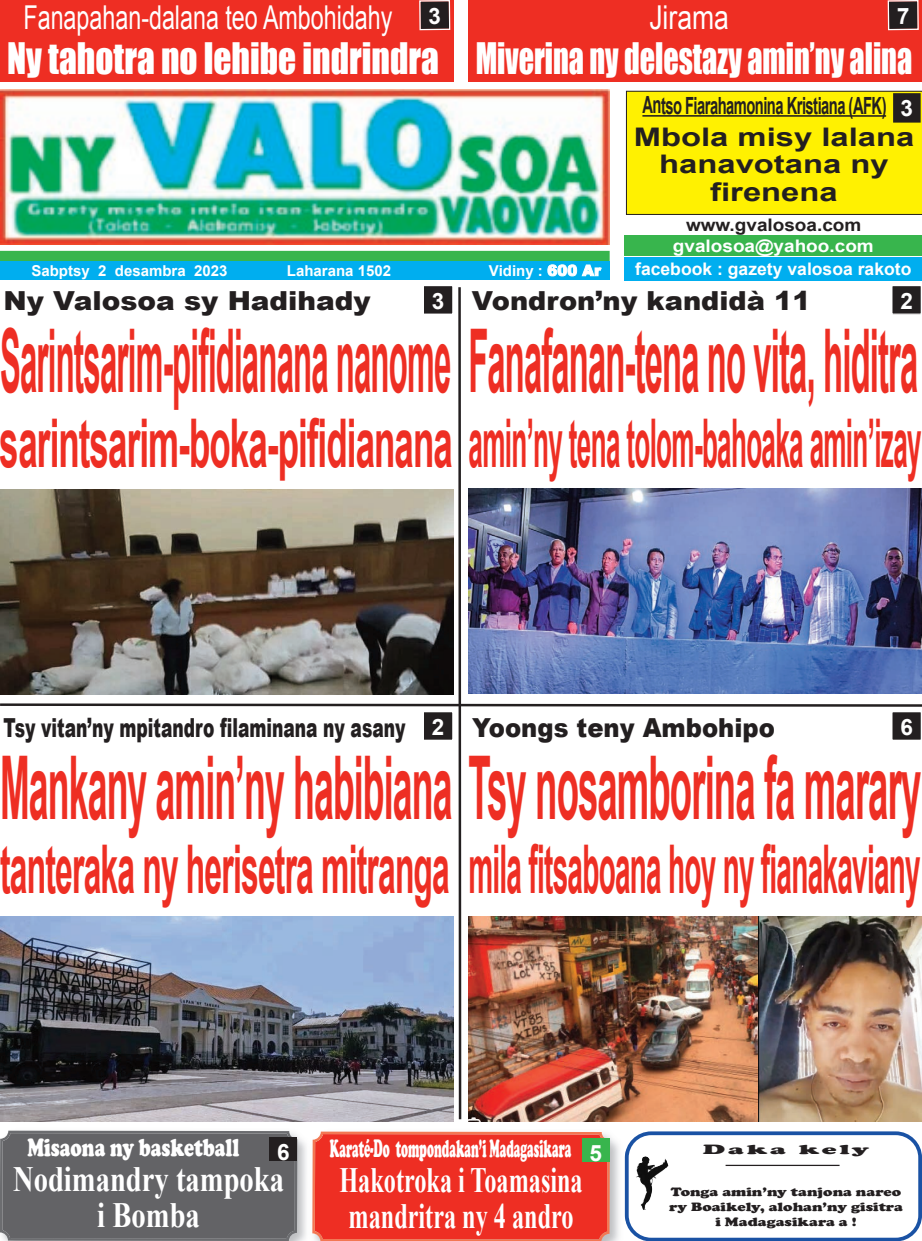
<style>
.page{position:relative;width:922px;height:1241px;background:#fff}
.page>*{position:absolute;margin:0;border:0;box-sizing:border-box;transform-origin:0 0}
.t1{font:700 88px "Arial";letter-spacing:-.025em;color:#ee2e23;scale:.35 1}
.t2{font:700 88px "Arial";letter-spacing:-.025em;color:#ee2e23;scale:.41 1}
.t3{font:700 67.25px "Arial";letter-spacing:-.025em;color:#ee2e23;scale:.52 1}
.t4{font:700 67.25px "Arial";letter-spacing:-.025em;color:#ee2e23;scale:.47 1}
.t5{font:39.88px "Impact";color:#fff;scale:.76 1}
.t6{font:39.88px "Impact";color:#fff;scale:.89 1}
.t7{font:700 35.5px/35.5px "Times New Roman";color:#fff;scale:.68 1}
.t8{font:700 35.5px/35.5px "Times New Roman";color:#fff;text-align:center;scale:.8 1}
.t9{font:32.88px "Arial";color:#fff;scale:.71 1}
.t10{font:32.88px "Arial";color:#fff;scale:.81 1}
.t11{font:900 26.25px "Arial";color:#231f20;scale:.65 1}
.t12{font:900 26.25px "Arial";color:#231f20;scale:1.04 1}
.t13{font:900 26.25px "Arial";color:#231f20;scale:1.07 1}
.t14{font:900 26.25px "Arial";color:#231f20;scale:.93 1}
.t15{font:700 25.62px/27.1px "Arial";color:#231f20;text-align:center;scale:1.28 1}
.t16{font:900 25.5px "Cooper";color:#fff;scale:.46 1}
.t17{font:900 25.5px "Cooper";color:#fff;scale:.74 1}
.t18{font:700 23.75px "Arial";letter-spacing:-.035em;color:#231f20;scale:.62 1}
.t19{font:700 22.5px "Arial";color:#fff}
.t20{font:700 17.25px "Arial";color:#fff}
.t21{font:700 17.25px "Arial";color:#fff;scale:1.1 1}
.t22{font:700 17.25px "Arial";color:#231f20;scale:1.1 1}
.t23{font:700 15px "Arial";color:#fff}
.t24{font:900 13.62px "Cooper";letter-spacing:.1em;color:#231f20;scale:2.05 1}
.t25{font:900 12.5px/15px "Cooper";color:#231f20;text-align:center;scale:1.25 1}
.s1{font-weight:900}
</style>
<div class="page">
<div style="left:626px;top:91px;width:295px;height:124px;background:#fff101"></div>
<hr style="left:642px;top:115px;width:243px;height:2px;background:#231f20">
<div style="left:892px;top:93px;width:28px;height:30px;background:#231f20"></div>
<div style="left:0;top:251px;width:609px;height:18px;background:#38b54d"></div>
<img style="left:0;top:90px;width:609px;height:155px">
<div style="left:0;top:262px;width:609px;height:18px;background:#00aeef"></div>
<div style="left:624px;top:235px;width:297px;height:21px;background:#38b54d"></div>
<div style="left:624px;top:258px;width:297px;height:23px;background:#00aeef"></div>
<div style="left:0;top:0;width:453px;height:82px;background:#ee2e23"></div>
<div style="left:420px;top:1px;width:29px;height:28px;background:#231f20"></div>
<div style="left:419px;top:0;width:31px;height:30px;border:1px solid #fff"></div>
<div style="left:468px;top:0;width:453px;height:82px;background:#ee2e23"></div>
<div style="left:888px;top:1px;width:29px;height:28px;background:#231f20"></div>
<div style="left:887px;top:0;width:31px;height:30px;border:1px solid #fff"></div>
<svg style="left:625px;top:1131px;width:296px;height:109px"></svg>
<img style="left:635px;top:1155px;width:33px;height:55px">
<img style="left:297px;top:1136px;width:323px;height:104px">
<svg style="left:0;top:1130px;width:297px;height:110px;background:#656668"></svg>
<div style="left:269px;top:1136px;width:28px;height:24px;background:#231f20"></div>
<img style="left:624px;top:1155px;width:1px;height:62px">
<img style="left:307px;top:1136px;width:5px;height:104px">
<div style="left:312px;top:1131px;width:297px;height:109px;background:#ee2e23"></div>
<div style="left:582px;top:1137px;width:27px;height:24px;background:#38b54d"></div>
<hr style="left:725px;top:1164px;width:114px;height:1px;background:#231f20">
<img style="left:0;top:286px;width:921px;height:835px">
<img style="left:468px;top:488px;width:453px;height:206px">
<h3 class="t9" style="left:23px;top:-1px;width:521px">Fanapahan-dalana teo Ambohidahy</h3>
<h3 class="t10" style="left:649px;top:-1px;width:100px">Jirama</h3>
<h3 class="t6" style="left:7px;top:34px;width:486px">Ny tahotra no lehibe indrindra</h3>
<h3 class="t5" style="left:475px;top:34px;width:575px">Miverina ny delestazy amin’ny alina</h3>
<h3 class="t18" style="left:642px;top:92px;width:395px">Antso Fiarahamonina Kristiana (AFK)</h3>
<h3 class="t15" style="left:633px;top:124px;width:220px">Mbola misy lalana hanavotana ny firenena</h3>
<h3 class="t19" style="left:900px;top:95px;width:14px">3</h3>
<h3 class="t22" style="left:685px;top:215px;width:161px">www.gvalosoa.com</h3>
<h3 class="t21" style="left:672px;top:237px;width:184px">gvalosoa@yahoo.com</h3>
<p class="t23" style="left:31px;top:263px;width:197px">Sabptsy 2 desambra 2023</p>
<p class="t23" style="left:287px;top:263px;width:106px">Laharana 1502</p>
<p class="t23" style="left:489px;top:262px;width:113px">Vidiny : <span class="s1">600 Ar</span></p>
<h3 class="t20" style="left:635px;top:259px;width:278px">facebook : gazety valosoa rakoto</h3>
<h3 class="t12" style="left:472px;top:281px;width:327px">Vondron’ny kandidà 11</h3>
<h1 class="t1" style="left:0;top:312px;width:2623px">Sarintsarim-pifidianana nanome Fanafanan-tena no vita, hiditra</h1>
<h3 class="t13" style="left:4px;top:281px;width:344px">Ny Valosoa sy Hadihady</h3>
<h3 class="t19" style="left:432px;top:288px;width:14px">3</h3>
<h3 class="t19" style="left:900px;top:289px;width:14px">28</h3>
<h2 class="t3" style="left:0;top:405px;width:1773px">sarintsarim-boka-pifidianana amin’ny tena tolom-bahoaka amin’izay</h2>
<h3 class="t11" style="left:4px;top:708px;width:619px">Tsy vitan’ny mpitandro filaminana ny asany</h3>
<h1 class="t2" style="left:0;top:738px;width:2247px">Mankany amin’ny habibiana Tsy nosamborina fa marary</h1>
<h3 class="t14" style="left:472px;top:708px;width:327px">Yoongs teny Ambohipo</h3>
<h3 class="t19" style="left:432px;top:714px;width:14px">2</h3>
<h3 class="t19" style="left:900px;top:714px;width:14px">6</h3>
<h2 class="t4" style="left:0;top:832px;width:1959px">tanteraka ny herisetra mitranga mila fitsaboana hoy ny fianakaviany</h2>
<h3 class="t17" style="left:27px;top:1132px;width:288px">Misaona ny basketball</h3>
<h3 class="t19" style="left:277px;top:1139px;width:14px">6</h3>
<h3 class="t8" style="left:13px;top:1161px;width:340px">Nodimandry tampoka i Bomba</h3>
<h3 class="t16" style="left:329px;top:1132px;width:593px">Karaté-Do tompondakan’i Madagasikara <sub>5</sub></h3>
<h3 class="t7" style="left:339px;top:1162px;width:359px">Hakotroka i Toamasina mandritra ny 4 andro</h3>
<p class="t24" style="left:702px;top:1141px;width:83px">Daka kely</p>
<p class="t25" style="left:669px;top:1184px;width:189px">Tonga amin’ny tanjona nareo ry Boaikely, alohan’ny gisitra i Madagasikara a !</p>
</div>
